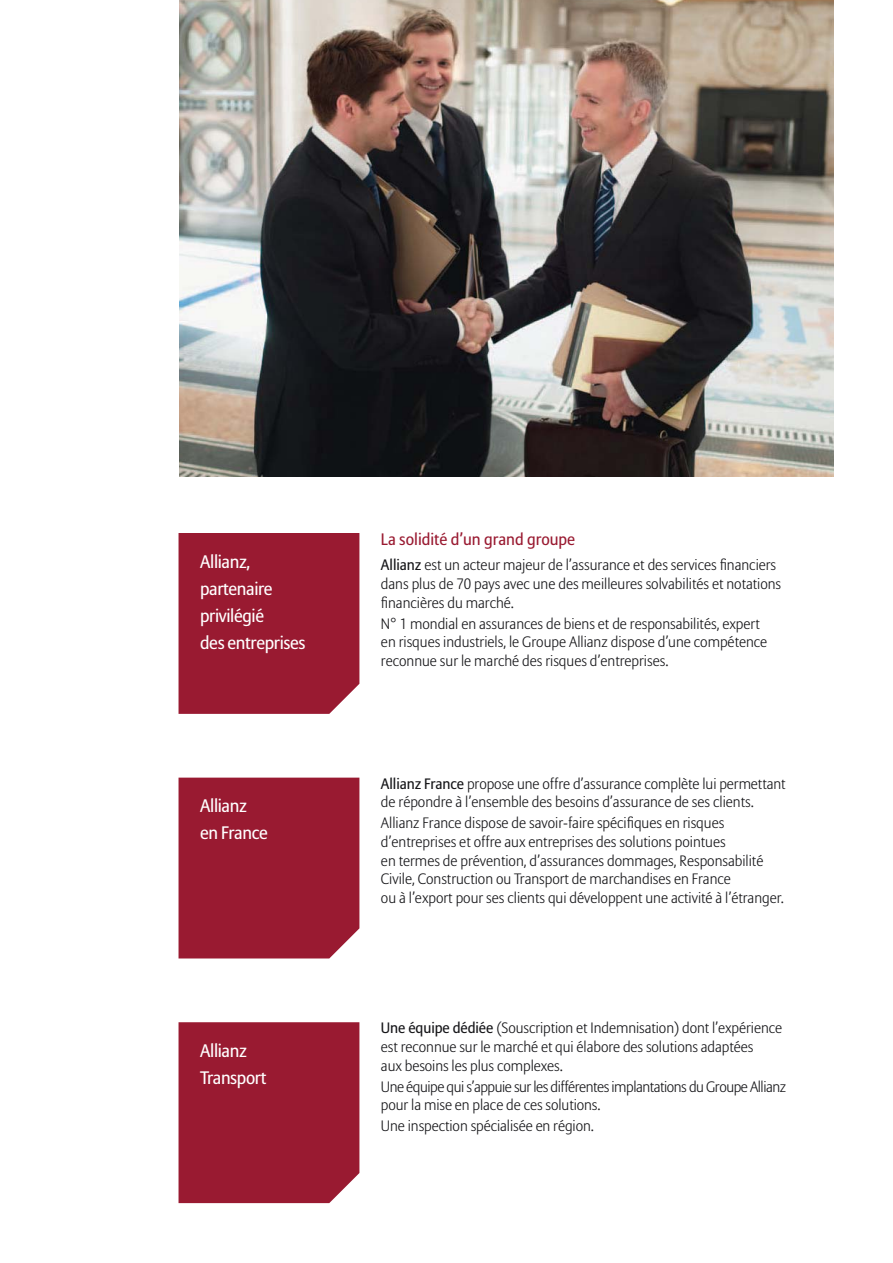
<style>
.page{position:relative;width:893px;height:1263px;background:#fff}
.page>*{position:absolute;margin:0;border:0;box-sizing:border-box;transform-origin:0 0}
.t1{font:18px/27px "Allianz Sans";letter-spacing:-.02em;color:#fff}
.t2{font:16.5px "Allianz Sans";color:#991a31}
.t3{font:300 15px/18.8px "Allianz Sans";color:#161619}
.t4{font:300 15px/18.8px "Allianz Sans";letter-spacing:-.03em;color:#161619}
.s1{font-weight:400}
</style>
<div class="page">
<div style="left:178px;top:533px;width:181px;height:181px;background:#991a31"></div>
<div style="left:178px;top:778px;width:181px;height:180px;background:#991a31"></div>
<div style="left:178px;top:1022px;width:181px;height:181px;background:#991a31"></div>
<img style="left:180px;top:0;width:653px;height:476px">
<p class="t1" style="left:200px;top:549px;width:107px">Allianz, partenaire privilégié<br>des entreprises</p>
<p class="t1" style="left:200px;top:794px;width:69px">Allianz en France</p>
<p class="t1" style="left:200px;top:1039px;width:68px">Allianz<br>Transport</p>
<p class="t2" style="left:381px;top:532px;width:196px">La solidité d’un grand groupe</p>
<p class="t3" style="left:381px;top:557px;width:402px"><span class="s1">Allianz</span> est un acteur majeur de l’assurance et des services financiers dans plus de 70 pays avec une des meilleures solvabilités et notations financières du marché.</p>
<p class="t3" style="left:381px;top:615px;width:388px">N° 1 mondial en assurances de biens et de responsabilités, expert en risques industriels, le Groupe Allianz dispose d’une compétence reconnue sur le marché des risques d’entreprises.</p>
<p class="t3" style="left:381px;top:775px;width:406px"><span class="s1">Allianz France</span> propose une offre d’assurance complète lui permettant de répondre à l’ensemble des besoins d’assurance de ses clients.</p>
<p class="t3" style="left:381px;top:815px;width:404px">Allianz France dispose de savoir-faire spécifiques en risques d’entreprises et offre aux entreprises des solutions pointues<br>en termes de prévention, d’assurances dommages, Responsabilité Civile, Construction ou Transport de marchandises en France<br>ou à l’export pour ses clients qui développent une activité à l’étranger.</p>
<p class="t3" style="left:381px;top:1020px;width:403px"><span class="s1">Une équipe dédiée</span> (Souscription et Indemnisation) dont l’expérience est reconnue sur le marché et qui élabore des solutions adaptées<br>aux besoins les plus complexes.</p>
<p class="t4" style="left:381px;top:1078px;width:407px">Une équipe qui s’appuie sur les différentes implantations du Groupe Allianz pour la mise en place de ces solutions.</p>
<p class="t3" style="left:381px;top:1118px;width:214px">Une inspection spécialisée en région.</p>
</div>
